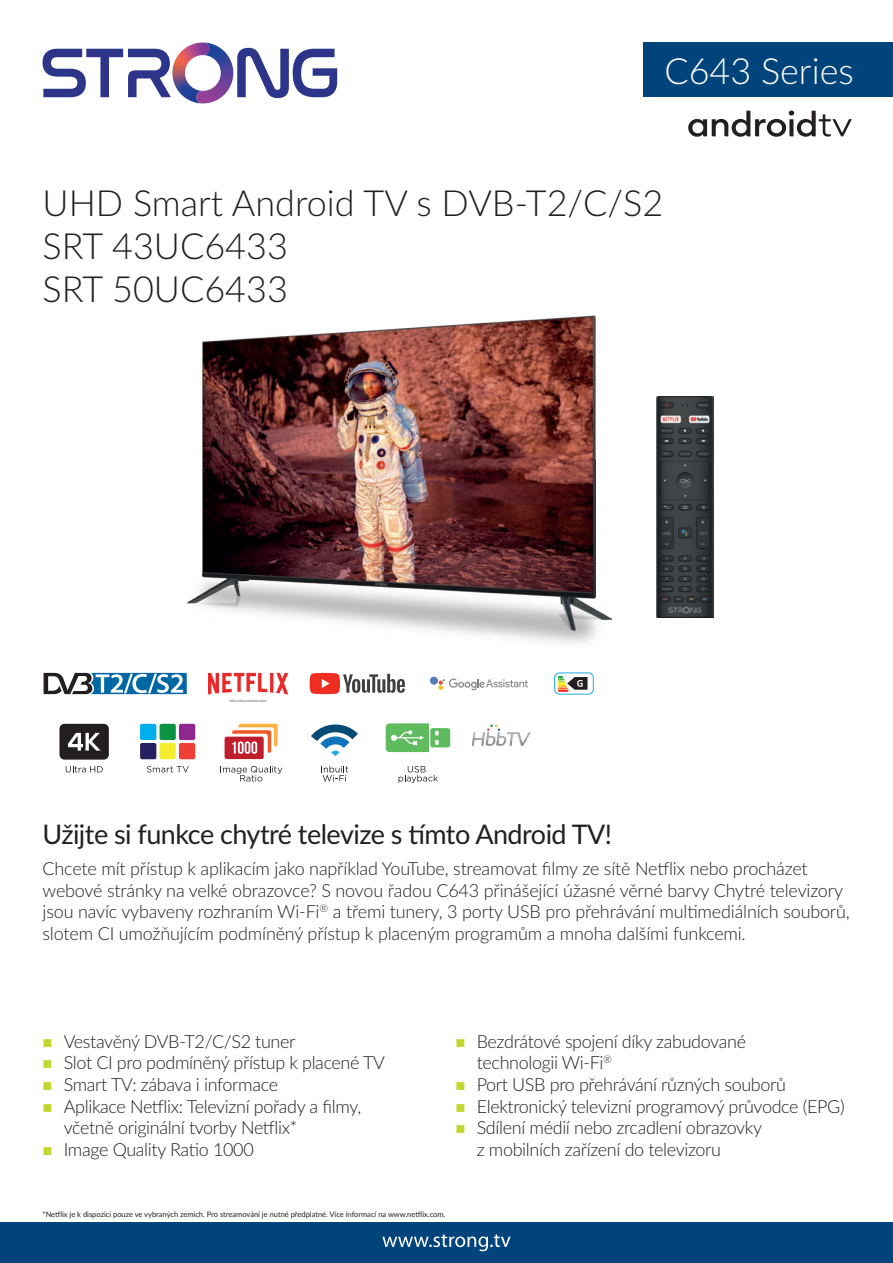
<style>
.page{position:relative;width:893px;height:1263px;background:#fff}
.page>*{position:absolute;margin:0;border:0;box-sizing:border-box;transform-origin:0 0}
.t1{font:300 36px/43.2px "Lato";color:#231f20}
.t2{font:300 36px "Lato";color:#fff}
.t3{font:27px "Lato";letter-spacing:-.02em;color:#231f20}
.t4{font:300 18px/21.6px "Lato";letter-spacing:-.02em;color:#231f20}
.t5{font:7.5px "Lato";color:#231f20}
.t6{font:700 3.45px "Gotham";color:#808285;scale:.53 1}
</style>
<div class="page">
<svg style="left:237px;top:48px;width:100px;height:50px"></svg>
<svg style="left:43px;top:43px;width:178px;height:60px"></svg>
<div style="left:789px;top:43px;width:104px;height:54px;background:#00447b"></div>
<div style="left:643px;top:43px;width:232px;height:54px;background:#00447b"></div>
<div style="left:0;top:1222px;width:893px;height:41px;background:#00447b"></div>
<svg style="left:382px;top:1234px;width:129px;height:17px"></svg>
<svg style="left:688px;top:110px;width:164px;height:27px"></svg>
<svg style="left:44px;top:673px;width:143px;height:21px"></svg>
<svg style="left:310px;top:673px;width:95px;height:21px"></svg>
<svg style="left:208px;top:673px;width:80px;height:21px"></svg>
<div style="left:430px;top:677px;width:8px;height:8px;background:#547dbf;border-radius:50%"></div>
<svg style="left:438px;top:678px;width:90px;height:12px"></svg>
<div style="left:554px;top:672px;width:40px;height:22px;border:1px solid #24aae1;border-radius:5px"></div>
<svg style="left:558px;top:676px;width:30px;height:16px"></svg>
<svg style="left:66px;top:766px;width:37px;height:6px"></svg>
<div style="left:59px;top:724px;width:50px;height:36px;background:#231f20;border-radius:5px"></div>
<svg style="left:68px;top:733px;width:32px;height:17px"></svg>
<svg style="left:220px;top:766px;width:62px;height:15px"></svg>
<div style="left:225px;top:737px;width:39px;height:22px;background:#be1d2c;border-radius:2px"></div>
<svg style="left:232px;top:724px;width:46px;height:30px"></svg>
<svg style="left:147px;top:766px;width:42px;height:6px"></svg>
<div style="left:140px;top:724px;width:16px;height:16px;background:#00aeef;border-radius:2px"></div>
<div style="left:160px;top:724px;width:16px;height:16px;background:#0d9344;border-radius:2px"></div>
<div style="left:179px;top:724px;width:16px;height:16px;background:#90268f;border-radius:2px"></div>
<div style="left:140px;top:743px;width:16px;height:16px;background:#252161;border-radius:2px"></div>
<div style="left:160px;top:743px;width:16px;height:16px;background:#f4ed2f;border-radius:2px"></div>
<div style="left:179px;top:743px;width:16px;height:16px;background:#ee3e35;border-radius:2px"></div>
<svg style="left:321px;top:766px;width:27px;height:15px"></svg>
<svg style="left:311px;top:724px;width:47px;height:32px"></svg>
<svg style="left:399px;top:766px;width:39px;height:17px"></svg>
<svg style="left:386px;top:723px;width:64px;height:29px"></svg>
<svg style="left:487px;top:724px;width:13px;height:7px"></svg>
<img style="left:188px;top:316px;width:423px;height:328px">
<img style="left:656px;top:396px;width:58px;height:221px">
<h1 class="t2" style="left:664px;top:46px;width:191px">C643 Series</h1>
<h1 class="t1" style="left:43px;top:180px;width:622px">UHD Smart Android TV s DVB-T2/C/S2<br>SRT 43UC6433<br>SRT 50UC6433</h1>
<p class="t6" style="left:229px;top:698px;width:73px">*Netflix streaming membership required</p>
<h2 class="t3" style="left:43px;top:815px;width:571px">Užijte si funkce chytré televize s tímto Android TV!</h2>
<p class="t4" style="left:43px;top:857px;width:809px">Chcete mít přístup k aplikacím jako například YouTube, streamovat filmy ze sítě Netflix nebo procházet webové stránky na velké obrazovce? S novou řadou C643 přinášející úžasné věrné barvy Chytré televizory jsou navíc vybaveny rozhraním Wi-Fi<sup>®</sup> a třemi tunery, 3 porty USB pro přehrávání multimediálních souborů, slotem CI umožňujícím podmíněný přístup k placeným programům a mnoha dalšími funkcemi.</p>
<p class="t4" style="left:64px;top:1030px;width:323px">Vestavěný DVB-T2/C/S2 tuner<br>Slot CI pro podmíněný přístup k placené TV Smart TV: zábava i informace<br>Aplikace Netflix: Televizní pořady a filmy, včetně originální tvorby Netflix*<br>Image Quality Ratio 1000</p>
<p class="t4" style="left:477px;top:1030px;width:369px">Bezdrátové spojení díky zabudované<br>technologii Wi-Fi<sup>®<br></sup>Port USB pro přehrávání různých souborů Elektronický televizní programový průvodce (EPG)<br>Sdílení médií nebo zrcadlení obrazovky<br>z mobilních zařízení do televizoru</p>
<p class="t5" style="left:43px;top:1209px;width:404px">*Netflix je k dispozici pouze ve vybraných zemích. Pro streamování je nutné předplatné. Více informací na www.netflix.com.</p>
</div>
